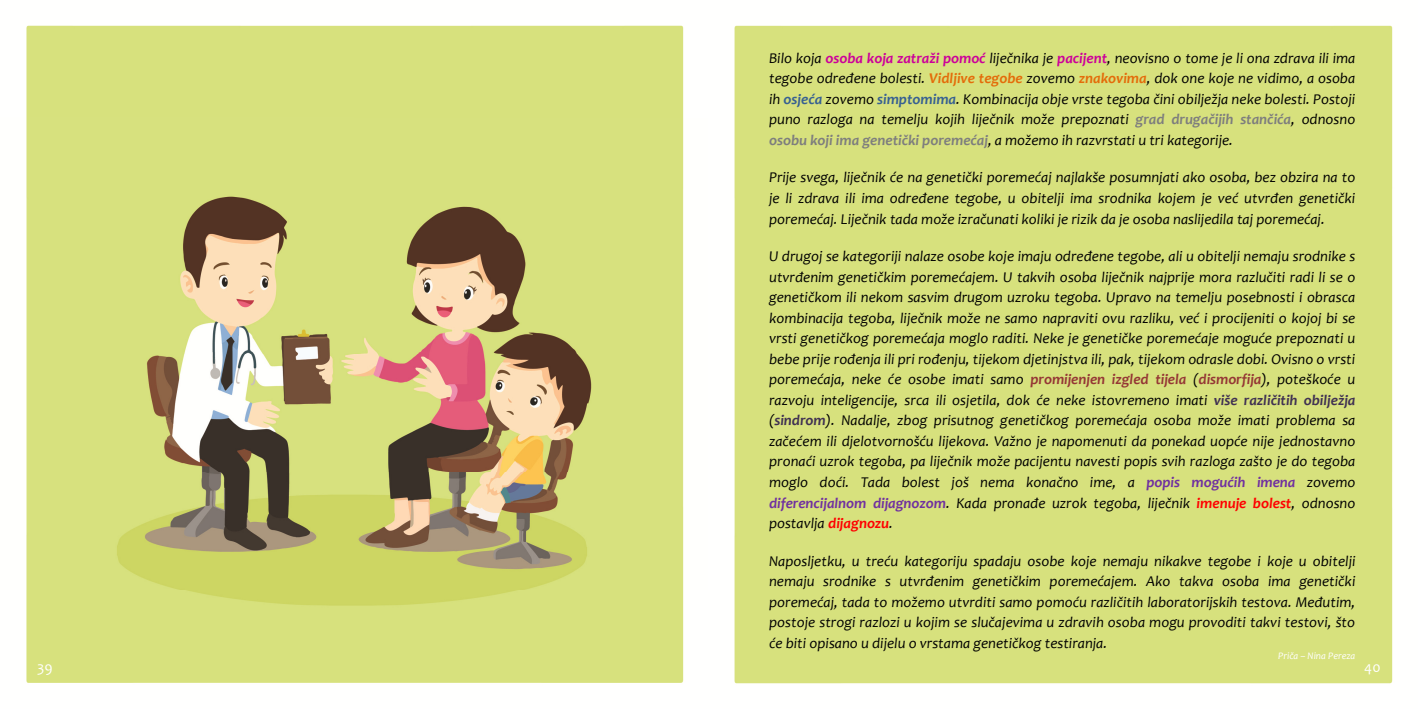
<style>
.page{position:relative;width:1418px;height:709px;background:#fff}
.page>*{position:absolute;margin:0;border:0;box-sizing:border-box;transform-origin:0 0}
.t1{font:italic 15px/20.5px "Candara";color:#000;text-align:justify}
.t2{font:italic 700 15px "Candara";color:#7e7e7e}
.t3{font:15px "Candara";color:#fff}
.t4{font:italic 10px "Candara";color:#fff}
.s1{font-weight:700;color:#cc009a}
.s2{font-weight:700;color:#e46c0a}
.s3{font-weight:700;color:#376092}
.s4{font-weight:700;color:#7e7e7e}
.s5{font-weight:400;color:#000}
.s6{font-weight:700;color:#953735}
.s7{font-weight:700;color:#403152}
.s8{font-weight:700;color:#7030a0}
.s9{font-weight:700;color:#f00}
</style>
<div class="page">
<svg style="left:26px;top:118px;width:328px;height:118px;background:#ccd276"></svg>
<svg style="left:26px;top:236px;width:328px;height:118px;background:#d6d788"></svg>
<svg style="left:26px;top:354px;width:328px;height:118px;background:#c2c283"></svg>
<svg style="left:26px;top:472px;width:328px;height:119px;background:#bfc46c"></svg>
<svg style="left:26px;top:591px;width:328px;height:92px;background:#d6e07b"></svg>
<div style="left:354px;top:25px;width:330px;height:93px;background:#d7e17d"></div>
<div style="left:354px;top:118px;width:330px;height:118px;background:#d7e17e"></div>
<svg style="left:354px;top:236px;width:330px;height:118px;background:#c6c076"></svg>
<svg style="left:354px;top:354px;width:330px;height:118px;background:#c3ad73"></svg>
<svg style="left:354px;top:472px;width:330px;height:119px;background:#c2c172"></svg>
<div style="left:354px;top:591px;width:330px;height:92px;background:#d7e17d"></div>
<div style="left:734px;top:25px;width:329px;height:93px;background:#d7e17d"></div>
<div style="left:734px;top:118px;width:329px;height:118px;background:#d7e17d"></div>
<div style="left:734px;top:236px;width:329px;height:118px;background:#d7e17d"></div>
<div style="left:734px;top:354px;width:329px;height:118px;background:#d7e17d"></div>
<div style="left:734px;top:472px;width:329px;height:119px;background:#d7e17d"></div>
<div style="left:734px;top:591px;width:329px;height:93px;background:#d7e17d"></div>
<div style="left:1063px;top:25px;width:330px;height:93px;background:#d7e17d"></div>
<div style="left:1063px;top:118px;width:330px;height:118px;background:#d7e17d"></div>
<div style="left:1063px;top:236px;width:330px;height:118px;background:#d7e17d"></div>
<div style="left:1063px;top:354px;width:330px;height:118px;background:#d7e17d"></div>
<div style="left:1063px;top:472px;width:330px;height:119px;background:#d7e17d"></div>
<div style="left:1063px;top:591px;width:330px;height:93px;background:#d7e17d"></div>
<p class="t3" style="left:37px;top:658px;width:17px">39</p>
<p class="t1" style="left:769px;top:47px;width:588px;text-align:left">Bilo koja <span class="s1">osoba koja zatraži pomoć</span> liječnika je <span class="s1">pacijent</span>, neovisno o tome je li ona zdrava ili ima tegobe određene bolesti. <span class="s2">Vidljive tegobe</span> zovemo <span class="s2">znakovima</span>, dok one koje ne vidimo, a osoba ih <span class="s3">osjeća</span> zovemo <span class="s3">simptomima</span>. Kombinacija obje vrste tegoba čini obilježja neke bolesti. Postoji puno razloga na temelju kojih liječnik može<br><span class="s4">osobu koji ima genetički poremećaj</span>, a možemo ih razvrstati u tri kategorije.</p>
<p class="t1" style="left:769px;top:167px;width:587px">Prije svega, liječnik će na genetički poremećaj najlakše posumnjati ako osoba, bez obzira na to je li zdrava ili ima određene tegobe, u obitelji ima srodnika kojem je već utvrđen genetički poremećaj. Liječnik tada može izračunati koliki je rizik da je osoba naslijedila taj poremećaj.</p>
<p class="t1" style="left:769px;top:246px;width:588px">U drugoj se kategoriji nalaze osobe koje imaju određene tegobe, ali u obitelji nemaju srodnike s utvrđenim genetičkim poremećajem. U takvih osoba liječnik najprije mora razlučiti radi li se o genetičkom ili nekom sasvim drugom uzroku tegoba. Upravo na temelju posebnosti i obrasca kombinacija tegoba, liječnik može ne samo napraviti ovu razliku, već i procijeniti o kojoj bi se vrsti genetičkog poremećaja moglo raditi. Neke je genetičke poremećaje moguće prepoznati u b be e prije rođenja ili pri rođenju, tij ke om dj i jstva ili, pak, tij ke om od l</p>
<p class="t2" style="left:1061px;top:110px;width:295px"><span class="s5">prepoznati</span> grad drugačijih stančića<span class="s5">, odnosno</span></p>
<p class="t1" style="left:1204px;top:348px;width:62px">ras ed bi</p>
<p class="t1" style="left:1244px;top:348px;width:112px">o . O iv sno o vrsti</p>
<p class="t1" style="left:769px;top:348px;width:588px;text-align:left;text-indent:265px">et n<br>poremećaja, neke će osobe imati samo <span class="s6">promijenjen izgled tijela</span> (<span class="s6">dismorfija</span>), poteškoće u razvoju inteligencije, srca ili osjetila, dok će neke istovremeno imati <span class="s7">više različitih obilježja </span>(<span class="s7">sindrom</span>). Nadalje, zbog prisutnog genetičkog poremećaja osoba može imati problema sa začećem ili djelotvornošću lijekova. Važno je napomenuti da ponekad uopće nije jednostavno pronaći uzrok tegoba, pa liječnik može pacijentu navesti popis svih razloga zašto je do tegoba moglo doći. Tada bolest još nema konačno ime, a <span class="s8">popis mogućih imena</span> zovemo <span class="s8">diferencijalnom dijagnozom</span>. Kada pronađe uzrok tegoba, liječnik <span class="s9">imenuje bolest</span>, odnosno postavlja <span class="s9">dijagnozu</span>.</p>
<p class="t1" style="left:769px;top:550px;width:588px">Naposljetku, u treću kategoriju spadaju osobe koje nemaju nikakve tegobe i koje u obitelji nemaju srodnike s utvrđenim genetičkim poremećajem. Ako takva osoba ima genetički poremećaj, tada to možemo utvrditi samo pomoću različitih laboratorijskih testova. Međutim, postoje strogi razlozi u kojim se slučajevima u zdravih osoba mogu provoditi takvi testovi, što će biti opisano u dijelu o vrstama genetičkog testiranja.</p>
<p class="t4" style="left:1278px;top:649px;width:79px">Priča – Nina Pereza</p>
<p class="t3" style="left:1364px;top:658px;width:18px">40</p>
</div>
